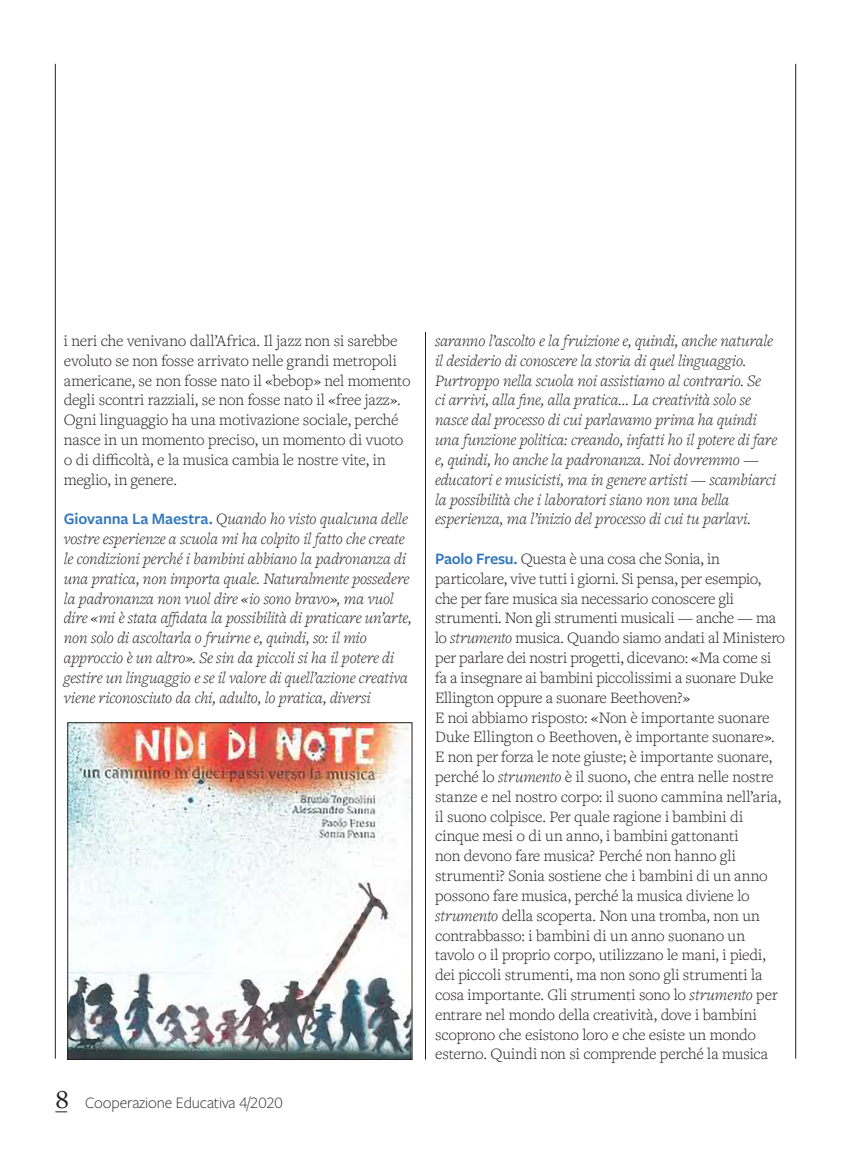
<style>
.page{position:relative;width:851px;height:1149px;background:#fff}
.page>*{position:absolute;margin:0;border:0;box-sizing:border-box;transform-origin:0 0}
.TESTO{font:300 16.5px/19.8px "Freight Text Pro";letter-spacing:-.01em;color:#231f20}
.DOMANDA{font:italic 300 16.5px/19.8px "Freight Text Pro";letter-spacing:-.005em;color:#231f20}
.t1{font:300 16.5px "Freight Sans Pro";letter-spacing:-.01em;color:#231f20}
.s1{font-family:"Freight Sans Pro";font-weight:600;font-style:normal;color:#3378bd}
.s2{font-family:"Freight Text Pro";font-weight:500;font-size:27px}
.s3{font-family:"Freight Sans Pro";font-weight:600;color:#3378bd}
.s4{font-style:italic}
</style>
<div class="page">
<hr style="left:795px;top:64px;width:1px;height:994px;background:#231f20">
<hr style="left:55px;top:64px;width:1px;height:994px;background:#231f20">
<hr style="left:425px;top:332px;width:1px;height:727px;background:#231f20">
<svg style="left:55px;top:1111px;width:12px;height:1px"></svg>
<img style="left:69px;top:724px;width:341px;height:333px">
<div style="left:67px;top:722px;width:345px;height:337px;border:1px solid #231f20"></div>
<p class="TESTO" style="left:64px;top:330px;width:348px">i neri che venivano dall’Africa. Il jazz non si sarebbe evoluto se non fosse arrivato nelle grandi metropoli americane, se non fosse nato il «bebop» nel momento degli scontri razziali, se non fosse nato il «free jazz».<br>Ogni linguaggio ha una motivazione sociale, perché nasce in un momento preciso, un momento di vuoto o di difficoltà, e la musica cambia le nostre vite, in meglio, in genere.</p>
<p class="DOMANDA" style="left:64px;top:508px;width:349px"><span class="s1">Giovanna La Maestra.</span> Quando ho visto qualcuna delle vostre esperienze a scuola mi ha colpito il fatto che create le condizioni perché i bambini abbiano la padronanza di una pratica, non importa quale. Naturalmente possedere la padronanza non vuol dire «io sono bravo», ma vuol dire «mi è stata affidata la possibilità di praticare un’arte, non solo di ascoltarla o fruirne e, quindi, so: il mio approccio è un altro». Se sin da piccoli si ha il potere di gestire un linguaggio e se il valore di quell’azione creativa viene riconosciuto da chi, adulto, lo pratica, diversi</p>
<p class="t1" style="left:55px;top:1091px;width:229px"><span class="s2">8</span> Cooperazione Educativa 4/2020</p>
<p class="DOMANDA" style="left:435px;top:330px;width:343px">saranno l’ascolto e la fruizione e, quindi, anche naturale il desiderio di conoscere la storia di quel linguaggio.<br>Purtroppo nella scuola noi assistiamo al contrario. Se<br>ci arrivi, alla fine, alla pratica… La creatività solo se nasce dal processo di cui parlavamo prima ha quindi una funzione politica: creando, infatti ho il potere di fare e, quindi, ho anche la padronanza. Noi dovremmo — educatori e musicisti, ma in genere artisti — scambiarci la possibilità che i laboratori siano non una bella esperienza, ma l’inizio del processo di cui tu parlavi.</p>
<p class="TESTO" style="left:435px;top:548px;width:351px"><span class="s3">Paolo Fresu.</span> Questa è una cosa che Sonia, in particolare, vive tutti i giorni. Si pensa, per esempio, che per fare musica sia necessario conoscere gli strumenti. Non gli strumenti musicali <span class="s4">—</span> anche <span class="s4">—</span> ma lo <span class="s4">strumento</span> musica. Quando siamo andati al Ministero per parlare dei nostri progetti, dicevano: «Ma come si fa a insegnare ai bambini piccolissimi a suonare Duke Ellington oppure a suonare Beethoven?»</p>
<p class="TESTO" style="left:435px;top:706px;width:348px">E noi abbiamo risposto: «Non è importante suonare Duke Ellington o Beethoven, è importante suonare».<br>E non per forza le note giuste; è importante suonare, perché lo <span class="s4">strumento</span> è il suono, che entra nelle nostre stanze e nel nostro corpo: il suono cammina nell’aria, il suono colpisce. Per quale ragione i bambini di cinque mesi o di un anno, i bambini gattonanti<br>non devono fare musica? Perché non hanno gli strumenti? Sonia sostiene che i bambini di un anno possono fare musica, perché la musica diviene lo <span class="s4">strumento</span> della scoperta. Non una tromba, non un contrabbasso: i bambini di un anno suonano un tavolo o il proprio corpo, utilizzano le mani, i piedi, dei piccoli strumenti, ma non sono gli strumenti la cosa importante. Gli strumenti sono lo <span class="s4">strumento</span> per entrare nel mondo della creatività, dove i bambini scoprono che esistono loro e che esiste un mondo esterno. Quindi non si comprende perché la musica</p>
</div>
